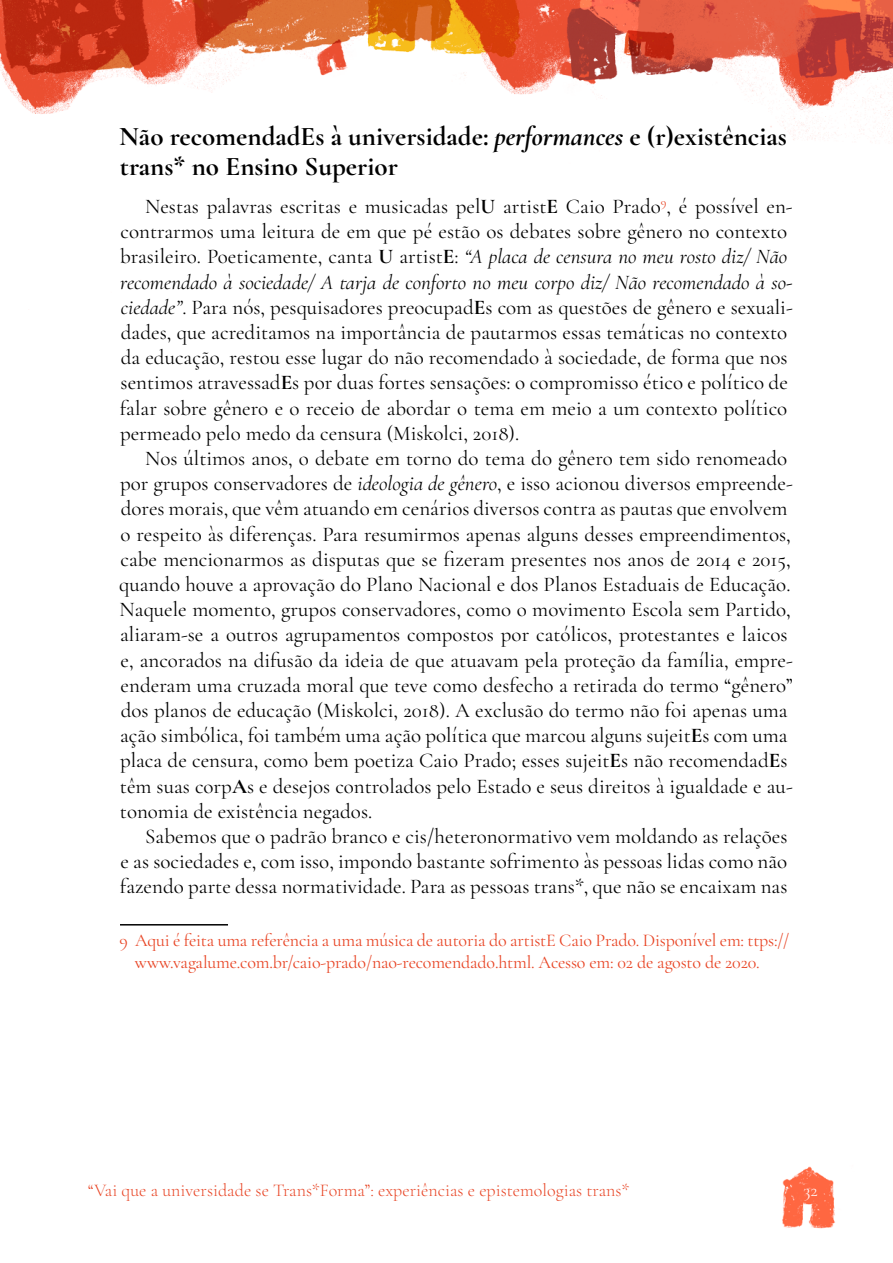
<style>
.page{position:relative;width:893px;height:1263px;background:#fff}
.page>*{position:absolute;margin:0;border:0;box-sizing:border-box;transform-origin:0 0}
.t1{font:700 27px/30px "Cormorant Garamond";color:#000}
.t2{font:21px/25.2px "Cormorant Garamond";color:#000}
.t3{font:18px/21.6px "Cormorant Garamond";letter-spacing:-.01em;color:#e84424}
.t4{font:300 18px "Cormorant Garamond";color:#e84424}
.t5{font:300 18px "Cormorant Garamond";color:#fff}
.s1{font-style:italic}
.s2{font-weight:700}
</style>
<div class="page">
<img style="left:0;top:0;width:893px;height:1229px">
<hr style="left:120px;top:924px;width:108px;height:1px;background:#000">
<p class="t1" style="left:119px;top:121px;width:669px">Não recomendadEs à universidade: <span class="s1">performances</span> e (r)existências trans* no Ensino Superior</p>
<p class="t2" style="left:120px;top:194px;width:674px;text-indent:25px">Nestas palavras escritas e musicadas pel<span class="s2">U</span> artist<span class="s2">E</span> Caio Prado<sup>9</sup>, é possível en&shy;contrarmos uma leitura de em que pé estão os debates sobre gênero no contexto brasileiro. Poeticamente, canta <span class="s2">U</span> artist<span class="s2">E</span>: <span class="s1">“A placa de censura no meu rosto diz/ Não recomendado à sociedade/ A tarja de conforto no meu corpo diz/ Não recomendado à so&shy;ciedade”</span>. Para nós, pesquisadores preocupad<span class="s2">E</span>s com as questões de gênero e sexuali&shy;dades, que acreditamos na importância de pautarmos essas temáticas no contexto da educação, restou esse lugar do não recomendado à sociedade, de forma que nos sentimos atravessad<span class="s2">E</span>s por duas fortes sensações: o compromisso ético e político de falar sobre gênero e o receio de abordar o tema em meio a um contexto político permeado pelo medo da censura (Miskolci, 2018).</p>
<p class="t2" style="left:119px;top:446px;width:675px;text-indent:26px">Nos últimos anos, o debate em torno do tema do gênero tem sido renomeado por grupos conservadores de <span class="s1">ideologia de gênero</span>, e isso acionou diversos empreende&shy;dores morais, que vêm atuando em cenários diversos contra as pautas que envolvem o respeito às diferenças. Para resumirmos apenas alguns desses empreendimentos, cabe mencionarmos as disputas que se fizeram presentes nos anos de 2014 e 2015, quando houve a aprovação do Plano Nacional e dos Planos Estaduais de Educação.<br>Naquele momento, grupos conservadores, como o movimento Escola sem Partido, aliaram-se a outros agrupamentos compostos por católicos, protestantes e laicos e, ancorados na difusão da ideia de que atuavam pela proteção da família, empre&shy;enderam uma cruzada moral que teve como desfecho a retirada do termo “gênero” dos planos de educação (Miskolci, 2018). A exclusão do termo não foi apenas uma ação simbólica, foi também uma ação política que marcou alguns sujeit<span class="s2">E</span>s com uma placa de censura, como bem poetiza Caio Prado; esses sujeit<span class="s2">E</span>s não recomendad<span class="s2">E</span>s têm suas corp<span class="s2">A</span>s e desejos controlados pelo Estado e seus direitos à igualdade e au&shy;tonomia de existência negados.</p>
<p class="t2" style="left:120px;top:824px;width:669px;text-align:justify;text-indent:25px">Sabemos que o padrão branco e cis/heteronormativo vem moldando as relações e as sociedades e, com isso, impondo bastante sofrimento às pessoas lidas como não fazendo parte dessa normatividade. Para as pessoas trans*, que não se encaixam nas</p>
<p class="t3" style="left:135px;top:930px;width:656px;text-indent:-15px">9 Aqui é feita uma referência a uma música de autoria do artistE Caio Prado. Disponível em: ttps:// www.vagalume.com.br/caio-prado/nao-recomendado.html. Acesso em: 02 de agosto de 2020.</p>
<p class="t4" style="left:88px;top:1179px;width:543px">“Vai que a universidade se Trans*Forma”: experiências e epistemologias trans*</p>
<p class="t5" style="left:803px;top:1179px;width:16px">32</p>
</div>
